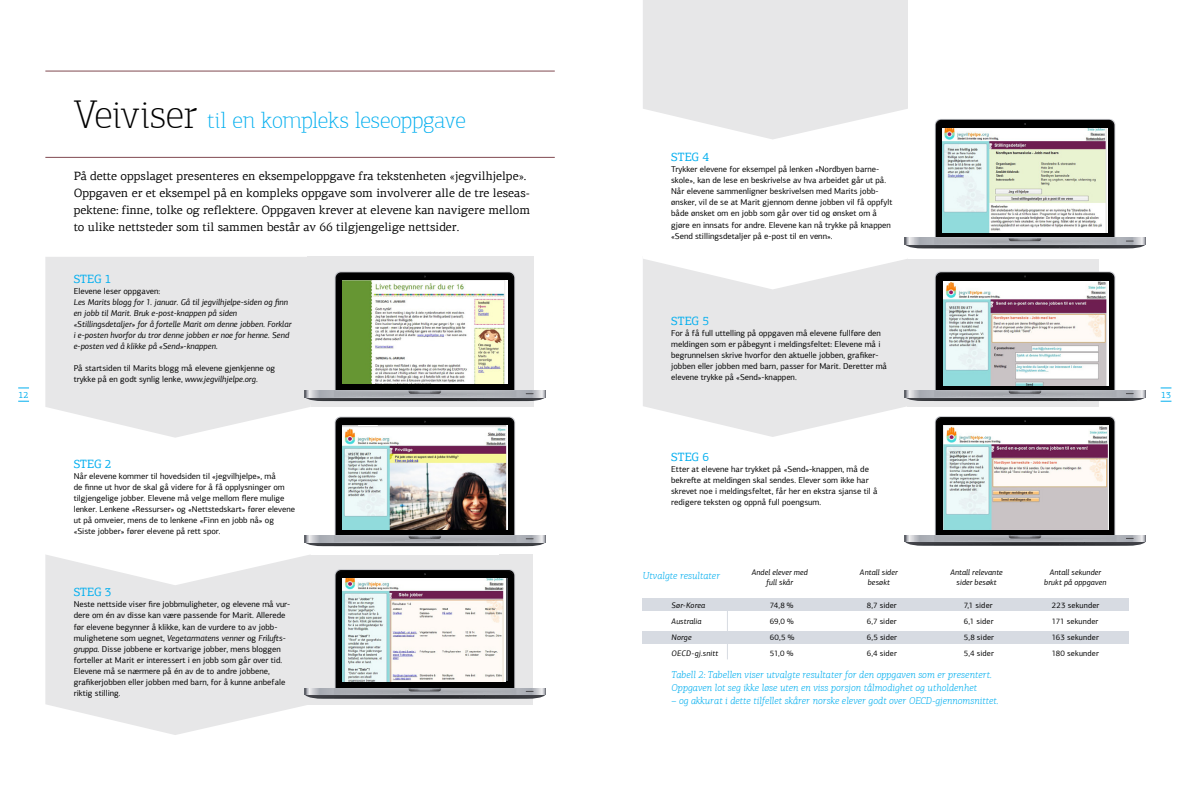
<style>
.page{position:relative;width:1191px;height:786px;background:#fff}
.page>*{position:absolute;margin:0;border:0;box-sizing:border-box;transform-origin:0 0}
.t1{font:100 23px "PF Agora Slab Pro";letter-spacing:-.01em;color:#00aeef}
.t2{font:12px/17px "PF Agora Serif Pro";color:#000}
.t3{font:12px "PF Agora Slab Pro";color:#00aeef}
.t4{font:italic 300 10px/13px "PF Agora Slab Pro";color:#00aeef}
.t5{font:9px "PF Agora Slab Pro";color:#00aeef}
.t6{font:8.5px/11px "PF Agora Sans Pro";color:#000}
.t7{font:italic 8.5px/11px "PF Agora Sans Pro";color:#000}
.t8{font:italic 8px/10.3px "PF Agora Sans Pro";letter-spacing:.01em;color:#000;text-align:center}
.t9{font:8px "PF Agora Sans Pro";letter-spacing:.02em;color:#000}
.s1{font-size:40px;color:#000}
.s2{font-style:italic}
</style>
<div class="page">
<div style="left:307px;top:257px;width:227px;height:150px;background:#e7e7e8"></div>
<div style="left:307px;top:554px;width:226px;height:150px;background:#e7e7e8"></div>
<svg style="left:45px;top:585px;width:265px;height:149px;background:#e9e9ea"></svg>
<svg style="left:45px;top:437px;width:265px;height:148px"></svg>
<svg style="left:45px;top:257px;width:263px;height:180px;background:#e8e8e9"></svg>
<hr style="left:45px;top:71px;width:510px;height:1px;background:#814951">
<hr style="left:45px;top:157px;width:510px;height:1px;background:#814951">
<svg style="left:305px;top:271px;width:240px;height:130px"></svg>
<svg style="left:305px;top:569px;width:240px;height:129px"></svg>
<svg style="left:305px;top:416px;width:240px;height:130px"></svg>
<img style="left:343px;top:280px;width:164px;height:103px">
<img style="left:342px;top:425px;width:165px;height:104px">
<img style="left:342px;top:578px;width:164px;height:103px">
<div style="left:643px;top:598px;width:486px;height:12px;background:#d7dbe2"></div>
<div style="left:643px;top:630px;width:486px;height:13px;background:#d7dbe2"></div>
<hr style="left:727px;top:598px;width:1px;height:61px;background:#d7dbe2">
<svg style="left:643px;top:289px;width:265px;height:148px;background:#e9e9ea"></svg>
<svg style="left:643px;top:259px;width:264px;height:30px"></svg>
<div style="left:907px;top:258px;width:191px;height:148px;background:#e7e7e8"></div>
<svg style="left:905px;top:271px;width:240px;height:130px"></svg>
<svg style="left:905px;top:416px;width:240px;height:129px"></svg>
<svg style="left:643px;top:0;width:502px;height:248px"></svg>
<img style="left:942px;top:128px;width:165px;height:105px">
<img style="left:943px;top:425px;width:165px;height:104px">
<img style="left:943px;top:281px;width:165px;height:104px">
<h1 class="t1" style="left:74px;top:107px;width:394px"><span class="s1">Veiviser</span> til en kompleks leseoppgave</h1>
<p class="t2" style="left:74px;top:167px;width:458px">På dette oppslaget presenteres en eksempeloppgave fra tekstenheten «jegvilhjelpe».<br>Oppgaven er et eksempel på en kompleks oppgave som involverer alle de tre leseas&shy;pektene: finne, tolke og reflektere. Oppgaven krever at elevene kan navigere mellom to ulike nettsteder som til sammen består av 66 tilgjengelige nettsider.</p>
<h2 class="t3" style="left:74px;top:271px;width:39px">STEG 1</h2>
<p class="t6" style="left:74px;top:285px;width:88px">Elevene leser oppgaven:</p>
<p class="t7" style="left:74px;top:296px;width:219px">Les Marits blogg for 1. januar. Gå til jegvilhjelpe-siden og finn en jobb til Marit. Bruk e-post-knappen på siden «Stillingsdetaljer» for å fortelle Marit om denne jobben. Forklar i e-posten hvorfor du tror denne jobben er noe for henne. Send e-posten ved å klikke på «Send»-knappen.</p>
<p class="t6" style="left:74px;top:362px;width:203px">På startsiden til Marits blogg må elevene gjenkjenne og trykke på en godt synlig lenke, <span class="s2">www.jegvilhjelpe.org</span>.</p>
<h2 class="t3" style="left:671px;top:150px;width:39px">STEG 4</h2>
<p class="t6" style="left:671px;top:164px;width:223px">Trykker elevene for eksempel på lenken «Nordbyen barne&shy;skole», kan de lese en beskrivelse av hva arbeidet går ut på.<br>Når elevene sammenligner beskrivelsen med Marits jobb&shy;ønsker, vil de se at Marit gjennom denne jobben vil få oppfylt både ønsket om en jobb som går over tid og ønsket om å gjøre en innsats for andre. Elevene kan nå trykke på knappen «Send stillingsdetaljer på e-post til en venn».</p>
<h2 class="t3" style="left:671px;top:313px;width:39px">STEG 5</h2>
<p class="t6" style="left:671px;top:327px;width:217px">For å få full uttelling på oppgaven må elevene fullføre den meldingen som er påbegynt i meldingsfeltet: Elevene må i begrunnelsen skrive hvorfor den aktuelle jobben, grafiker&shy;jobben eller jobben med barn, passer for Marit. Deretter må elevene trykke på «Send»-knappen.</p>
<p class="t5" style="left:19px;top:389px;width:12px">12</p>
<p class="t5" style="left:1161px;top:389px;width:12px">13</p>
<h2 class="t3" style="left:74px;top:456px;width:39px">STEG 2</h2>
<p class="t6" style="left:74px;top:470px;width:223px">Når elevene kommer til hovedsiden til «jegvilhjelpe», må<br>de finne ut hvor de skal gå videre for å få opplysninger om tilgjengelige jobber. Elevene må velge mellom flere mulige lenker. Lenkene «Ressurser» og «Nettstedskart» fører elevene ut på omveier, mens de to lenkene «Finn en jobb nå» og «Siste jobber» fører elevene på rett spor.</p>
<h2 class="t3" style="left:74px;top:584px;width:39px">STEG 3</h2>
<p class="t6" style="left:74px;top:598px;width:218px">Neste nettside viser fire jobbmuligheter, og elevene må vur&shy;dere om én av disse kan være passende for Marit. Allerede før elevene begynner å klikke, kan de vurdere to av jobb&shy;mulighetene som uegnet, <span class="s2">Vegetarmatens venner</span> og <span class="s2">Frilufts&shy;gruppa</span>. Disse jobbene er kortvarige jobber, mens bloggen forteller at Marit er interessert i en jobb som går over tid.<br>Elevene må se nærmere på én av de to andre jobbene, grafikerjobben eller jobben med barn, for å kunne anbefale riktig stilling.</p>
<h2 class="t3" style="left:671px;top:449px;width:39px">STEG 6</h2>
<p class="t6" style="left:671px;top:463px;width:208px">Etter at elevene har trykket på «Send»-knappen, må de -bekrefte at meldingen skal sendes. Elever som ikke har skrevet noe i meldingsfeltet, får her en ekstra sjanse til å redigere teksten og oppnå full poengsum.</p>
<p class="t4" style="left:643px;top:568px;width:79px">Utvalgte resultater</p>
<p class="t8" style="left:751px;top:567px;width:58px">Andel elever med full skår</p>
<p class="t8" style="left:860px;top:567px;width:39px">Antall sider besøkt</p>
<p class="t8" style="left:950px;top:567px;width:54px">Antall relevante sider besøkt</p>
<p class="t8" style="left:1044px;top:567px;width:64px">Antall sekunder brukt på oppgaven</p>
<p class="t8" style="left:671px;top:599px;width:35px">Sør-Korea</p>
<p class="t9" style="left:769px;top:599px;width:25px">74,8 %</p>
<p class="t9" style="left:866px;top:599px;width:32px">8,7 sider</p>
<p class="t9" style="left:963px;top:599px;width:30px">7,1 sider</p>
<p class="t9" style="left:1051px;top:599px;width:49px">223 sekunder</p>
<p class="t8" style="left:671px;top:615px;width:31px">Australia</p>
<p class="t9" style="left:769px;top:616px;width:26px">69,0 %</p>
<p class="t9" style="left:866px;top:616px;width:32px">6,7 sider</p>
<p class="t9" style="left:963px;top:616px;width:31px">6,1 sider</p>
<p class="t9" style="left:1051px;top:616px;width:48px">171 sekunder</p>
<p class="t8" style="left:671px;top:632px;width:22px">Norge</p>
<p class="t9" style="left:769px;top:632px;width:26px">60,5 %</p>
<p class="t9" style="left:866px;top:632px;width:32px">6,5 sider</p>
<p class="t9" style="left:963px;top:632px;width:32px">5,8 sider</p>
<p class="t9" style="left:1051px;top:632px;width:48px">163 sekunder</p>
<p class="t8" style="left:671px;top:648px;width:48px">OECD-gj.snitt</p>
<p class="t9" style="left:769px;top:648px;width:25px">51,0 %</p>
<p class="t9" style="left:866px;top:648px;width:32px">6,4 sider</p>
<p class="t9" style="left:963px;top:648px;width:32px">5,4 sider</p>
<p class="t9" style="left:1051px;top:648px;width:49px">180 sekunder</p>
<p class="t4" style="left:671px;top:667px;width:322px">Tabell 2: Tabellen viser utvalgte resultater for den oppgaven som er presentert.<br>Oppgaven lot seg ikke løse uten en viss porsjon tålmodighet og utholdenhet</p>
<p class="t4" style="left:671px;top:693px;width:328px">– og akkurat i dette tilfellet skårer norske elever godt over OECD-gjennomsnittet.</p>
</div>
